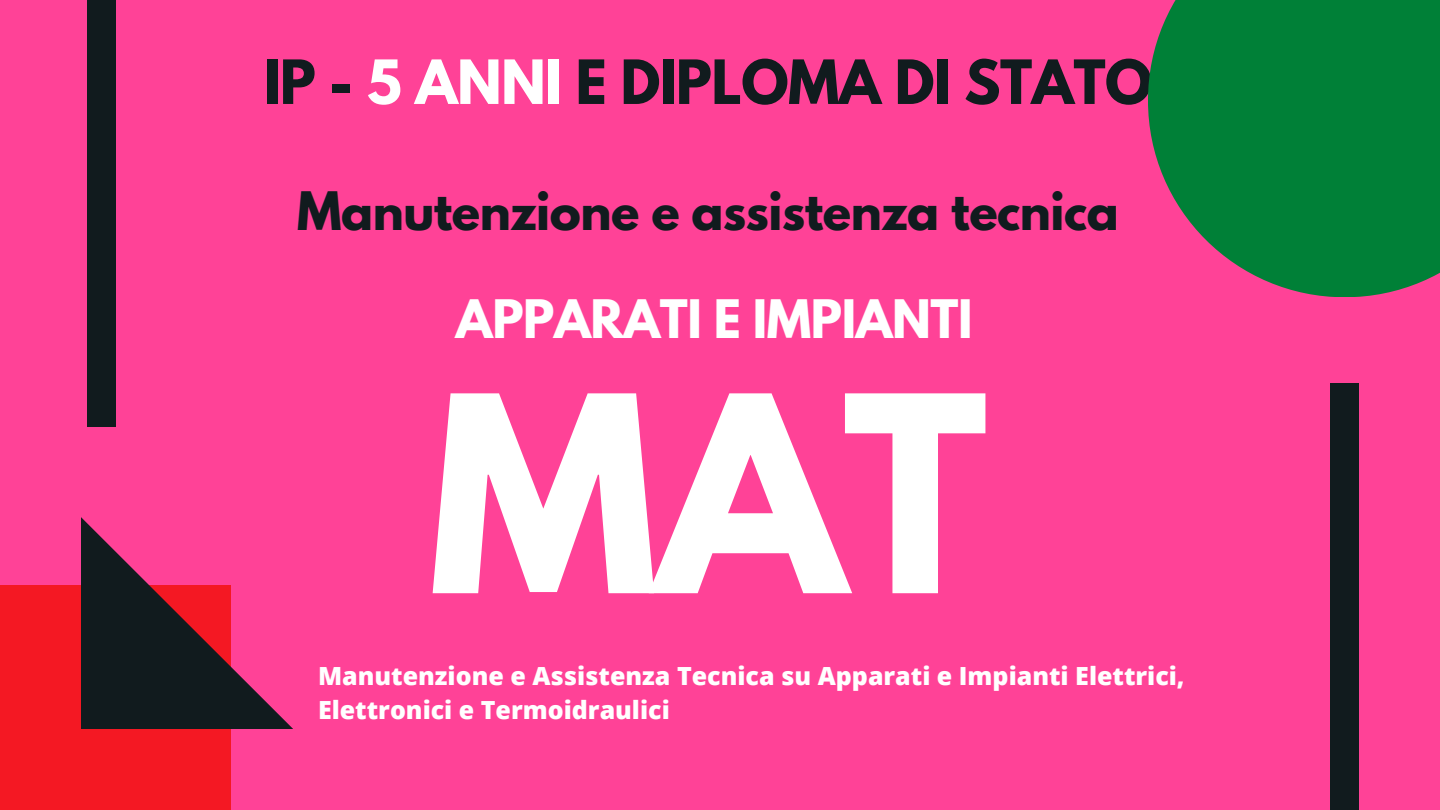
<style>
.page{position:relative;width:1440px;height:810px;background:#ff4297}
.page>*{position:absolute;margin:0;border:0;box-sizing:border-box;transform-origin:0 0}
.t1{font:700 242.3px "League Spartan";color:#fff}
.t2{font:700 54px "League Spartan";letter-spacing:-.01em;color:#111b1e}
.t3{font:700 47px "League Spartan";letter-spacing:-.01em;color:#111b1e}
.t4{font:700 47px "League Spartan";letter-spacing:-.01em;color:#fff}
.t5{font:800 25px/34.5px "Open Sans";color:#fff}
.s1{color:#fff}
</style>
<div class="page">
<div style="left:1148px;top:0;width:292px;height:297px;background:#008037"></div>
<div style="left:1331px;top:383px;width:28px;height:427px;background:#111b1e"></div>
<div style="left:0;top:585px;width:231px;height:225px;background:#f41823"></div>
<svg style="left:81px;top:517px;width:212px;height:212px"></svg>
<div style="left:87px;top:0;width:29px;height:427px;background:#111b1e"></div>
<h2 class="t2" style="left:264px;top:55px;width:890px">IP - <span class="s1">5 ANNI</span> E DIPLOMA DI STATO</h2>
<h4 class="t3" style="left:297px;top:188px;width:823px">Manutenzione e assistenza tecnica</h4>
<h3 class="t4" style="left:456px;top:296px;width:518px">APPARATI E IMPIANTI</h3>
<p class="t1" style="left:429px;top:375px;width:560px">MAT</p>
<h1 class="t5" style="left:318px;top:658px;width:868px">Manutenzione e Assistenza Tecnica su Apparati e Impianti Elettrici,<br>Elettronici e Termoidraulici</h1>
</div>
